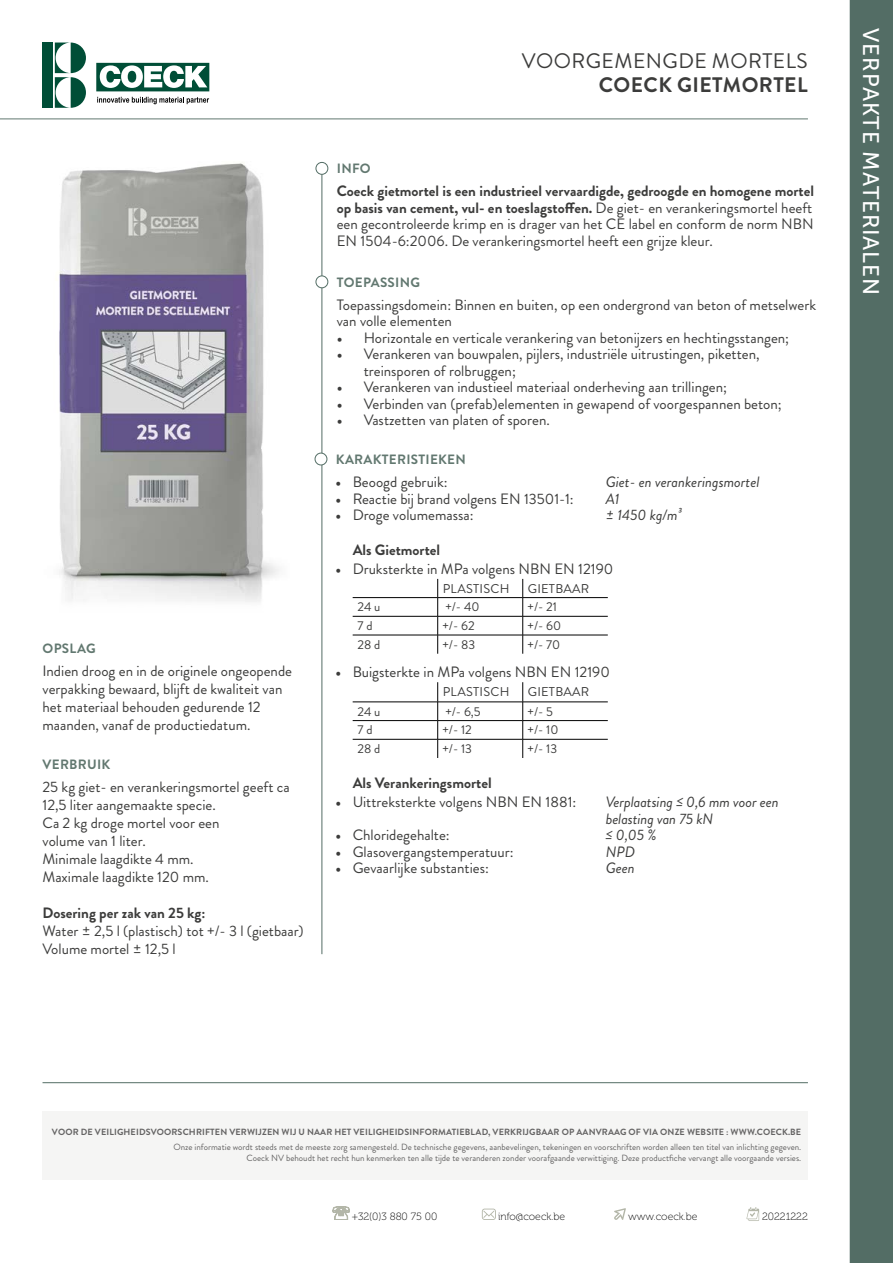
<style>
.page{position:relative;width:893px;height:1263px;background:#fff}
.page>*{position:absolute;margin:0;border:0;box-sizing:border-box;transform-origin:0 0}
.t1{font:22.5px "Museo Sans 500";letter-spacing:.04em;color:#fff}
.t2{font:21px "Brandon Grotesque";letter-spacing:.02em;color:#3c3c3b}
.t3{font:700 21px "Brandon Grotesque";letter-spacing:.02em;color:#3c3c3b}
.t4{font:15px/18px "Brandon Grotesque";color:#3c3c3b}
.t5{font:italic 15px/16.5px "Brandon Grotesque";letter-spacing:-.005em;color:#3c3c3b}
.t6{font:700 15px "Brandon Grotesque";color:#3c3c3b}
.t7{font:700 13.5px "Brandon Grotesque";letter-spacing:.02em;color:#627870}
.t8{font:12.75px "Brandon Grotesque";letter-spacing:.02em;color:#3c3c3b}
.t9{font:10.5px "Museo 100";color:#000}
.t10{font:9px/10.8px "Brandon Grotesque";color:#646363;text-align:right}
.t11{font:700 9px "Brandon Grotesque";letter-spacing:.015em;color:#646363}
.s1{font-weight:700}
.s2{font-family:"Minion Pro"}
</style>
<div class="page">
<div style="left:850px;top:0;width:43px;height:1263px;background:#536d65"></div>
<hr style="left:0;top:119px;width:808px;height:1px;background:#627870">
<hr style="left:322px;top:162px;width:1px;height:792px;background:#536d65">
<div style="left:316px;top:162px;width:12px;height:12px;background:#fff;border-radius:50%"></div>
<div style="left:316px;top:162px;width:12px;height:13px;border:1px solid #536d65;border-radius:50%"></div>
<div style="left:315px;top:453px;width:12px;height:12px;background:#fff;border-radius:50%"></div>
<div style="left:315px;top:453px;width:12px;height:12px;border:1px solid #536d65;border-radius:50%"></div>
<hr style="left:353px;top:597px;width:85px;height:1px;background:#000">
<hr style="left:438px;top:597px;width:85px;height:1px;background:#000">
<hr style="left:523px;top:597px;width:85px;height:1px;background:#000">
<hr style="left:353px;top:616px;width:85px;height:1px;background:#000">
<hr style="left:438px;top:616px;width:85px;height:1px;background:#000">
<hr style="left:523px;top:616px;width:85px;height:1px;background:#000">
<hr style="left:353px;top:635px;width:85px;height:1px;background:#000">
<hr style="left:438px;top:635px;width:85px;height:1px;background:#000">
<svg style="left:437px;top:579px;width:1px;height:75px"></svg>
<hr style="left:523px;top:635px;width:85px;height:1px;background:#000">
<svg style="left:522px;top:579px;width:1px;height:75px"></svg>
<hr style="left:353px;top:702px;width:85px;height:1px;background:#000">
<hr style="left:438px;top:702px;width:85px;height:1px;background:#000">
<hr style="left:523px;top:702px;width:85px;height:1px;background:#000">
<hr style="left:353px;top:720px;width:85px;height:1px;background:#000">
<hr style="left:438px;top:720px;width:85px;height:1px;background:#000">
<hr style="left:523px;top:720px;width:85px;height:1px;background:#000">
<hr style="left:353px;top:739px;width:85px;height:1px;background:#000">
<hr style="left:438px;top:739px;width:85px;height:1px;background:#000">
<svg style="left:437px;top:682px;width:1px;height:76px"></svg>
<hr style="left:523px;top:739px;width:85px;height:1px;background:#000">
<svg style="left:522px;top:682px;width:1px;height:76px"></svg>
<svg style="left:333px;top:1206px;width:17px;height:14px"></svg>
<svg style="left:482px;top:1208px;width:14px;height:12px"></svg>
<svg style="left:614px;top:1208px;width:12px;height:12px"></svg>
<svg style="left:746px;top:1207px;width:13px;height:14px"></svg>
<div style="left:43px;top:1111px;width:765px;height:68px;background:#f5f5f4"></div>
<hr style="left:43px;top:1082px;width:765px;height:1px;background:#536d65">
<div style="left:43px;top:43px;width:10px;height:65px;background:#004e37"></div>
<svg style="left:55px;top:43px;width:31px;height:65px"></svg>
<svg style="left:96px;top:63px;width:113px;height:28px"></svg>
<svg style="left:97px;top:97px;width:112px;height:7px"></svg>
<img style="left:59px;top:163px;width:220px;height:439px">
<div style="left:316px;top:276px;width:12px;height:12px;background:#fff;border-radius:50%"></div>
<div style="left:316px;top:276px;width:12px;height:12px;border:1px solid #536d65;border-radius:50%"></div>
<p class="t7" style="left:43px;top:638px;width:55px">OPSLAG</p>
<p class="t4" style="left:43px;top:662px;width:251px">Indien droog en in de originele ongeopende verpakking bewaard, blijft de kwaliteit van het materiaal behouden gedurende 12 maanden, vanaf de productiedatum.</p>
<p class="t7" style="left:43px;top:755px;width:69px">VERBRUIK</p>
<p class="t4" style="left:43px;top:778px;width:249px">25 kg giet- en verankeringsmortel geeft ca<br>12,5 liter aangemaakte specie.<br>Ca 2 kg droge mortel voor een<br>volume van 1 liter.<br>Minimale laagdikte 4 mm.<br>Maximale laagdikte 120 mm.</p>
<p class="t6" style="left:43px;top:902px;width:164px">Dosering per zak van 25 kg:</p>
<p class="t4" style="left:43px;top:922px;width:263px">Water ± 2,5 l (plastisch) tot +/- 3 l (gietbaar)<br>Volume mortel ± 12,5 l</p>
<p class="t7" style="left:337px;top:159px;width:35px">INFO</p>
<h2 class="t2" style="left:522px;top:46px;width:287px">VOORGEMENGDE MORTELS</h2>
<h2 class="t3" style="left:599px;top:70px;width:210px">COECK GIETMORTEL</h2>
<p class="t4" style="left:337px;top:183px;width:479px;line-height:16.5px;text-align:justify"><span class="s1">Coeck gietmortel is een industrieel vervaardigde, gedroogde en homogene mortel op basis van cement, vul- en toeslagstoffen.</span> De giet- en verankeringsmortel heeft een gecontroleerde krimp en is drager van het CE label en conform de norm NBN EN 1504-6:2006. De verankeringsmortel heeft een grijze kleur.</p>
<p class="t7" style="left:337px;top:272px;width:85px">TOEPASSING</p>
<p class="t4" style="left:337px;top:296px;width:481px;line-height:16.5px">Toepassingsdomein: Binnen en buiten, op een ondergrond van beton of metselwerk van volle elementen</p>
<p class="t4" style="left:337px;top:329px;width:454px"><span class="s2">•</span> Horizontale en verticale verankering van betonijzers en hechtingsstangen;</p>
<p class="t4" style="left:364px;top:346px;width:397px;line-height:16.5px;text-indent:-27px"><span class="s2">•</span> Verankeren van bouwpalen, pijlers, industriële uitrustingen, piketten, treinsporen of rolbruggen;</p>
<p class="t4" style="left:337px;top:378px;width:392px"><span class="s2">•</span> Verankeren van industieel materiaal onderheving aan trillingen;</p>
<p class="t4" style="left:337px;top:395px;width:447px"><span class="s2">•</span> Verbinden van (prefab)elementen in gewapend of voorgespannen beton;</p>
<p class="t4" style="left:337px;top:411px;width:215px"><span class="s2">•</span> Vastzetten van platen of sporen.</p>
<p class="t7" style="left:336px;top:450px;width:131px">KARAKTERISTIEKEN</p>
<p class="t4" style="left:336px;top:473px;width:114px"><span class="s2">•</span> Beoogd gebruik:</p>
<p class="t5" style="left:606px;top:474px;width:155px">Giet- en verankeringsmortel</p>
<p class="t4" style="left:336px;top:490px;width:240px"><span class="s2">•</span> Reactie bij brand volgens EN 13501-1:</p>
<p class="t5" style="left:606px;top:490px;width:15px">A1</p>
<p class="t4" style="left:336px;top:506px;width:139px"><span class="s2">•</span> Droge volumemassa:</p>
<p class="t5" style="left:606px;top:507px;width:78px">± 1450 kg/m³</p>
<p class="t6" style="left:353px;top:539px;width:89px">Als Gietmortel</p>
<p class="t4" style="left:336px;top:560px;width:279px"><span class="s2">•</span> Druksterkte in MPa volgens NBN EN 12190</p>
<p class="t8" style="left:443px;top:579px;width:68px">PLASTISCH</p>
<p class="t8" style="left:528px;top:579px;width:63px">GIETBAAR</p>
<p class="t8" style="left:358px;top:598px;width:24px">24 u</p>
<p class="t8" style="left:445px;top:598px;width:36px">+/- 40</p>
<p class="t8" style="left:528px;top:598px;width:31px">+/- 21</p>
<p class="t8" style="left:358px;top:617px;width:17px">7 d</p>
<p class="t8" style="left:443px;top:617px;width:34px">+/- 62</p>
<p class="t8" style="left:528px;top:617px;width:35px">+/- 60</p>
<p class="t8" style="left:358px;top:636px;width:24px">28 d</p>
<p class="t8" style="left:443px;top:636px;width:34px">+/- 83</p>
<p class="t8" style="left:528px;top:636px;width:34px">+/- 70</p>
<p class="t4" style="left:336px;top:663px;width:276px"><span class="s2">•</span> Buigsterkte in MPa volgens NBN EN 12190</p>
<p class="t8" style="left:443px;top:683px;width:68px">PLASTISCH</p>
<p class="t8" style="left:528px;top:683px;width:63px">GIETBAAR</p>
<p class="t8" style="left:358px;top:702px;width:24px">24 u</p>
<p class="t8" style="left:445px;top:702px;width:37px">+/- 6,5</p>
<p class="t8" style="left:528px;top:702px;width:27px">+/- 5</p>
<p class="t8" style="left:358px;top:721px;width:17px">7 d</p>
<p class="t8" style="left:443px;top:721px;width:31px">+/- 12</p>
<p class="t8" style="left:528px;top:721px;width:32px">+/- 10</p>
<p class="t8" style="left:358px;top:740px;width:24px">28 d</p>
<p class="t8" style="left:443px;top:740px;width:31px">+/- 13</p>
<p class="t8" style="left:528px;top:740px;width:31px">+/- 13</p>
<p class="t6" style="left:353px;top:772px;width:141px">Als Verankeringsmortel</p>
<p class="t4" style="left:336px;top:793px;width:242px"><span class="s2">•</span> Uittreksterkte volgens NBN EN 1881:</p>
<p class="t5" style="left:606px;top:794px;width:175px">Verplaatsing ≤ 0,6 mm voor een belasting van 75 kN</p>
<p class="t4" style="left:336px;top:826px;width:116px"><span class="s2">•</span> Chloridegehalte:</p>
<p class="t5" style="left:606px;top:827px;width:53px">≤ 0,05 %</p>
<p class="t4" style="left:336px;top:843px;width:180px"><span class="s2">•</span> Glasovergangstemperatuur:</p>
<p class="t5" style="left:606px;top:843px;width:31px">NPD</p>
<p class="t4" style="left:336px;top:859px;width:155px"><span class="s2">•</span> Gevaarlijke substanties:</p>
<p class="t5" style="left:606px;top:860px;width:31px">Geen</p>
<h1 class="t1" style="left:883px;top:28px;width:268px;rotate:90deg">VERPAKTE MATERIALEN</h1>
<p class="t11" style="left:52px;top:1126px;width:751px">VOOR DE VEILIGHEIDSVOORSCHRIFTEN VERWIJZEN WIJ U NAAR HET VEILIGHEIDSINFORMATIEBLAD, VERKRIJGBAAR OP AANVRAAG OF VIA ONZE WEBSITE : WWW.COECK.BE</p>
<p class="t10" style="left:173px;top:1142px;width:629px">Onze informatie wordt steeds met de meeste zorg samengesteld. De technische gegevens, aanbevelingen, tekeningen en voorschriften worden alleen ten titel van inlichting gegeven.<br>Coeck NV behoudt het recht hun kenmerken ten alle tijde te veranderen zonder voorafgaande verwittiging. Deze productfiche vervangt alle voorgaande versies.</p>
<p class="t9" style="left:352px;top:1211px;width:87px">+32(0)3 880 75 00</p>
<p class="t9" style="left:498px;top:1211px;width:69px">info@coeck.be</p>
<p class="t9" style="left:628px;top:1211px;width:71px">www.coeck.be</p>
<p class="t9" style="left:762px;top:1211px;width:47px">20221222</p>
</div>
